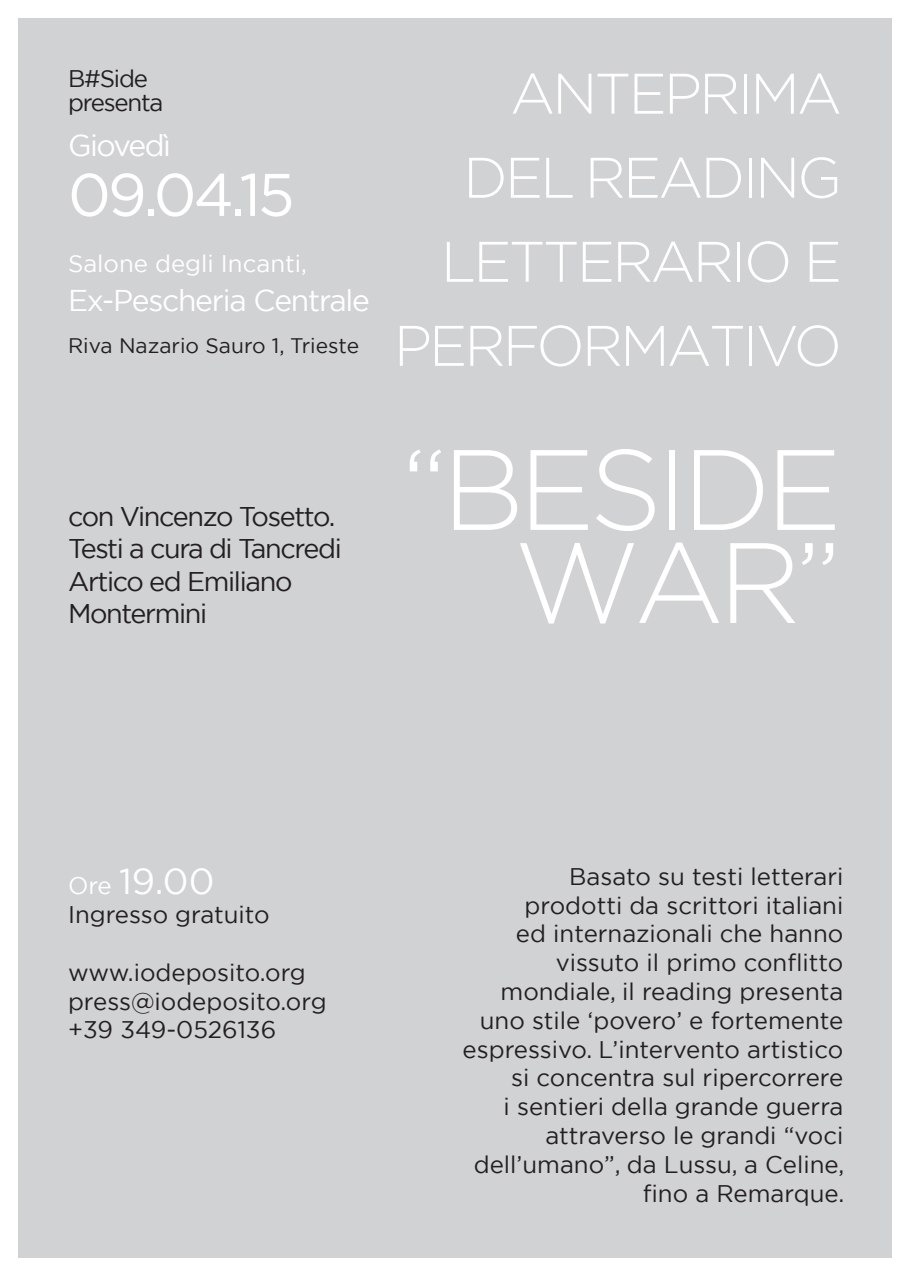
<style>
.page{position:relative;width:910px;height:1276px;background:#d1d2d4}
.page>*{position:absolute;margin:0;border:0;box-sizing:border-box;transform-origin:0 0}
.t1{font:300 114px/93px "Gotham";letter-spacing:-.05em;color:#fff;text-align:right}
.t2{font:60px "Gotham";color:#fff}
.t3{font:300 57px/84px "Gotham";letter-spacing:-.05em;color:#fff;text-align:right}
.t4{font:36px "Gotham";color:#fff}
.t5{font:30px "Gotham";letter-spacing:-.04em;color:#fff}
.t6{font:27px/32.4px "Gotham";letter-spacing:-.05em;color:#231f20}
.t7{font:24px/28.8px "Gotham";color:#231f20;text-align:right}
.t8{font:24px "Gotham";color:#fff}
.t9{font:24px/24px "Gotham";letter-spacing:-.05em;color:#231f20}
.t10{font:21px "Gotham";color:#231f20}
.s1{font-size:24px}
</style>
<div class="page">
<div style="left:0;top:0;width:910px;height:1276px;border:18px solid #fff"></div>
<p class="t9" style="left:68px;top:66px;width:97px">B#Side presenta</p>
<p class="t5" style="left:68px;top:126px;width:105px">Giovedì</p>
<h2 class="t2" style="left:68px;top:156px;width:228px">09.04.15</h2>
<p class="t8" style="left:68px;top:248px;width:240px">Salone degli Incanti,</p>
<p class="t5" style="left:68px;top:281px;width:303px">Ex-Pescheria Centrale</p>
<p class="t10" style="left:68px;top:332px;width:293px">Riva Nazario Sauro 1, Trieste</p>
<h3 class="t3" style="left:394px;top:50px;width:450px">ANTEPRIMA<br>DEL READING<br>LETTERARIO E<br>PERFORMATIVO</h3>
<p class="t6" style="left:68px;top:499px;width:275px">con Vincenzo Tosetto.<br>Testi a cura di Tancredi<br>Artico ed Emiliano<br>Montermini</p>
<h1 class="t1" style="left:401px;top:440px;width:442px">“BESIDE<br>WAR”</h1>
<h3 class="t4" style="left:68px;top:858px;width:148px"><span class="s1">Ore</span> 19.00</h3>
<p class="t7" style="left:68px;top:899px;width:203px">Ingresso gratuito</p>
<p class="t7" style="left:68px;top:957px;width:260px;text-align:left">www.iodeposito.org press@iodeposito.org +39 349-0526136</p>
<p class="t7" style="left:463px;top:861px;width:383px">Basato su testi letterari<br>prodotti da scrittori italiani<br>ed internazionali che hanno vissuto il primo conflitto mondiale, il reading presenta uno stile ‘povero’ e fortemente espressivo. L’intervento artistico si concentra sul ripercorrere<br>i sentieri della grande guerra attraverso le grandi “voci dell’umano”, da Lussu, a Celine, fino a Remarque.</p>
</div>
